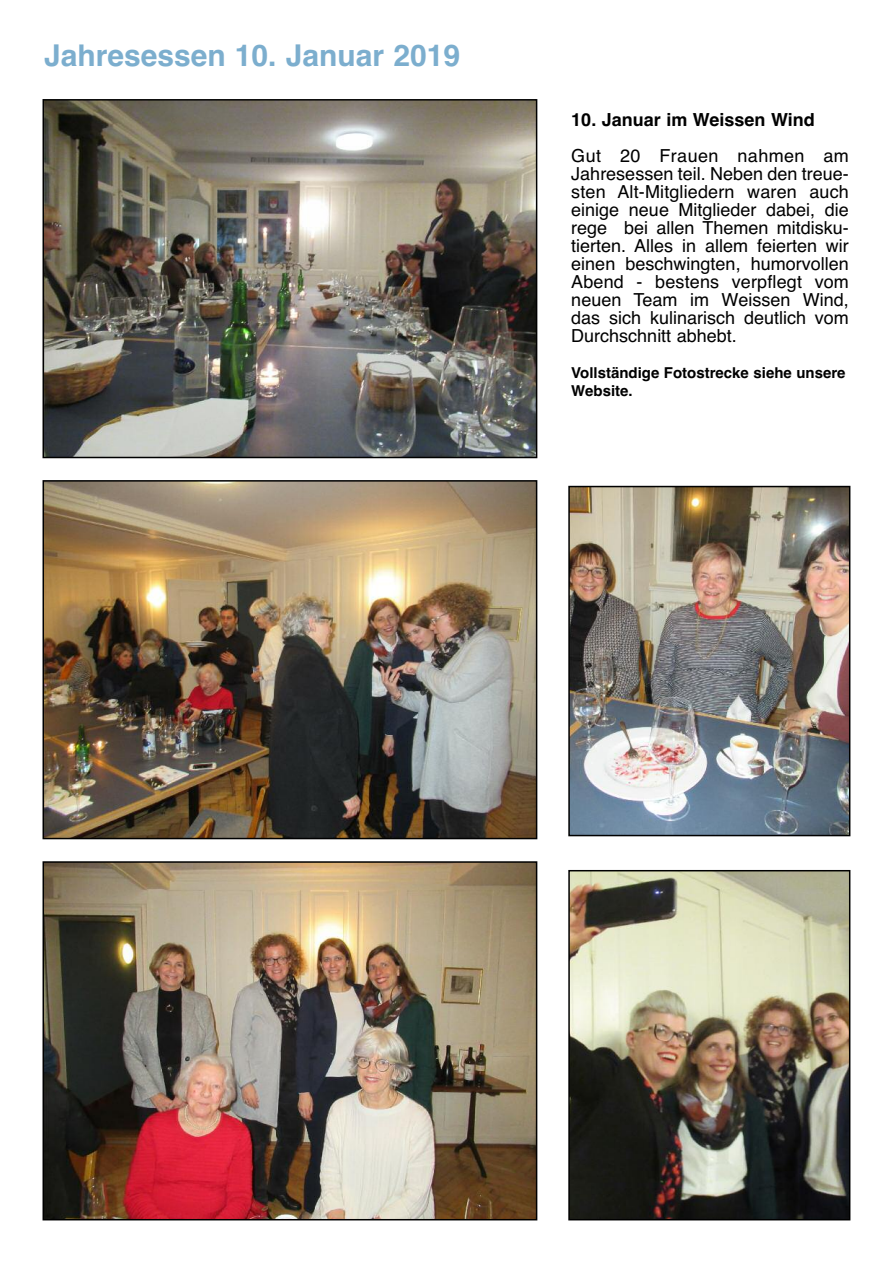
<style>
.page{position:relative;width:893px;height:1263px;background:#fff}
.page>*{position:absolute;margin:0;border:0;box-sizing:border-box;transform-origin:0 0}
.t1{font:700 30px "Helvetica";color:#7caece}
.t2{font:18px/18px "Helvetica";color:#000;text-align:justify}
.t3{font:700 18px "Helvetica";color:#000}
.t4{font:700 15px/18px "Helvetica";color:#000}
</style>
<div class="page">
<img style="left:571px;top:489px;width:276px;height:344px">
<div style="left:568px;top:486px;width:282px;height:350px;border:2px solid #000"></div>
<img style="left:571px;top:873px;width:276px;height:344px">
<div style="left:568px;top:870px;width:282px;height:350px;border:2px solid #000"></div>
<img style="left:46px;top:483px;width:488px;height:353px">
<div style="left:43px;top:480px;width:494px;height:359px;border:2px solid #000"></div>
<img style="left:46px;top:864px;width:488px;height:353px">
<div style="left:43px;top:861px;width:494px;height:359px;border:2px solid #000"></div>
<img style="left:46px;top:102px;width:488px;height:353px">
<div style="left:43px;top:99px;width:494px;height:359px;border:2px solid #000"></div>
<h1 class="t1" style="left:44px;top:38px;width:417px">Jahresessen 10. Januar 2019</h1>
<p class="t3" style="left:571px;top:109px;width:245px">10. Januar im Weissen Wind</p>
<p class="t2" style="left:571px;top:147px;width:279px">Gut 20 Frauen nahmen am Jahresessen teil. Neben den treue&shy;sten Alt-Mitgliedern waren auch einige neue Mitglieder dabei, die rege bei allen Themen mitdisku&shy;tierten. Alles in allem feierten wir einen beschwingten, humorvollen Abend - bestens verpflegt vom neuen Team im Weissen Wind, das sich kulinarisch deutlich vom Durchschnitt abhebt.</p>
<p class="t4" style="left:571px;top:364px;width:276px">Vollständige Fotostrecke siehe unsere<br>Website.</p>
</div>
